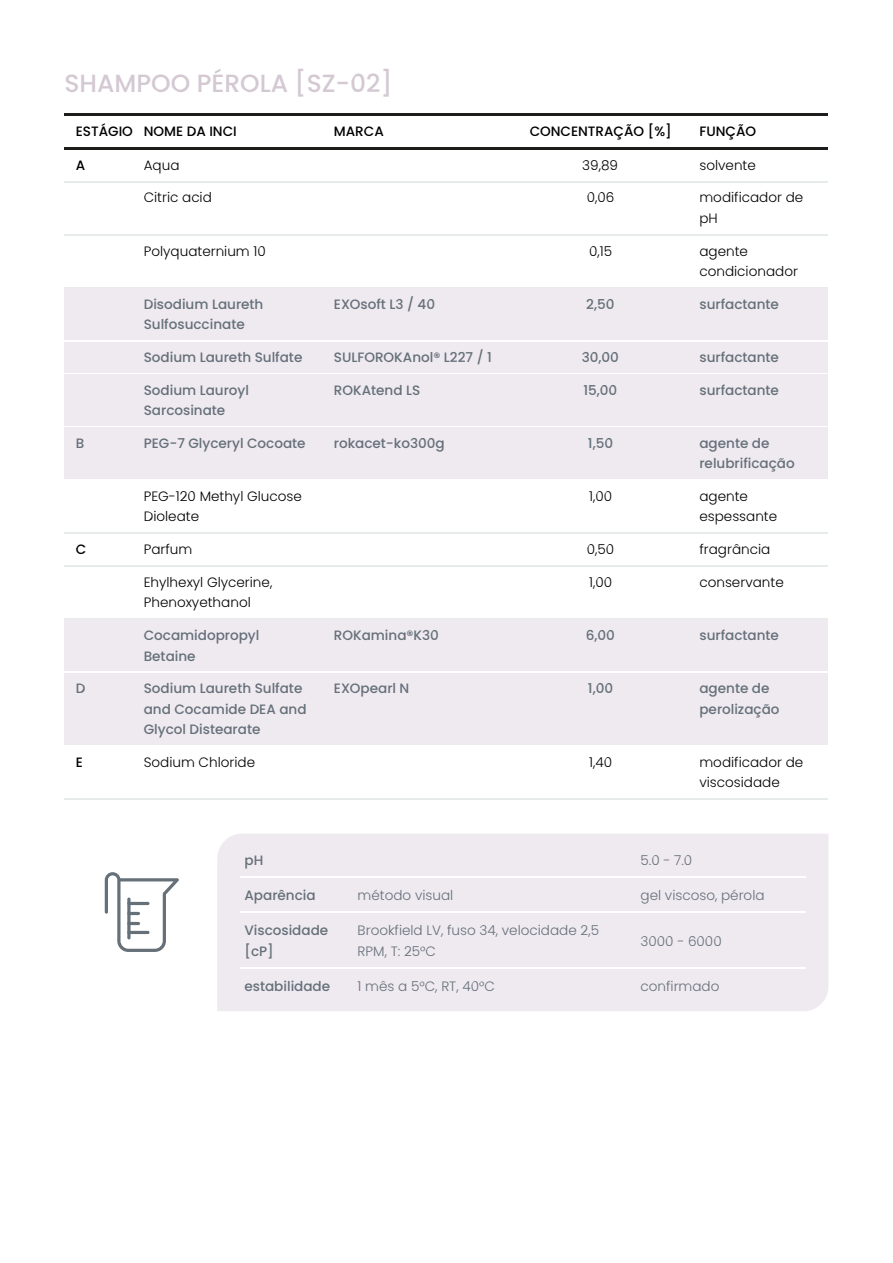
<style>
.page{position:relative;width:893px;height:1263px;background:#fff}
.page>*{position:absolute;margin:0;border:0;box-sizing:border-box;transform-origin:0 0}
.t1{font:24.9px "Medium Poppins";letter-spacing:.005em;color:#d4c9d3}
.t2{font:500 13.5px/20.4px "Poppins";letter-spacing:.005em;color:#657079}
.t3{font:13.5px/20.4px "Light Poppins";letter-spacing:.005em;color:#000}
.t4{font:13.5px/20.4px "Light Poppins";letter-spacing:.005em;color:#657079}
.t5{font:500 13.5px "Poppins";letter-spacing:.005em;color:#000}
</style>
<div class="page">
<hr style="left:64px;top:113px;width:764px;height:2px;background:#1d1d1b">
<hr style="left:64px;top:147px;width:764px;height:2px;background:#1d1d1b">
<hr style="left:64px;top:181px;width:764px;height:1px;background:#e7ebeb">
<hr style="left:64px;top:234px;width:764px;height:1px;background:#e7ebeb">
<hr style="left:64px;top:287px;width:764px;height:1px;background:#e7ebeb">
<div style="left:64px;top:288px;width:764px;height:54px;background:#efe9f0"></div>
<hr style="left:64px;top:340px;width:764px;height:2px;background:#fff">
<div style="left:64px;top:342px;width:764px;height:32px;background:#efe9f0"></div>
<hr style="left:64px;top:373px;width:764px;height:1px;background:#fff">
<div style="left:64px;top:374px;width:764px;height:54px;background:#efe9f0"></div>
<hr style="left:64px;top:426px;width:764px;height:2px;background:#fff">
<div style="left:64px;top:428px;width:764px;height:53px;background:#efe9f0"></div>
<hr style="left:64px;top:480px;width:764px;height:1px;background:#fff">
<hr style="left:64px;top:533px;width:764px;height:1px;background:#e7ebeb">
<hr style="left:64px;top:566px;width:764px;height:1px;background:#e7ebeb">
<hr style="left:64px;top:619px;width:764px;height:1px;background:#e7ebeb">
<div style="left:64px;top:620px;width:764px;height:53px;background:#efe9f0"></div>
<hr style="left:64px;top:672px;width:764px;height:1px;background:#fff">
<div style="left:64px;top:673px;width:764px;height:74px;background:#efe9f0"></div>
<hr style="left:64px;top:745px;width:764px;height:2px;background:#fff">
<hr style="left:64px;top:799px;width:764px;height:1px;background:#e7ebeb">
<div style="left:217px;top:834px;width:611px;height:177px;background:#efe9f0"></div>
<hr style="left:240px;top:877px;width:113px;height:1px;background:#fff">
<hr style="left:353px;top:877px;width:283px;height:1px;background:#fff">
<hr style="left:636px;top:877px;width:169px;height:1px;background:#fff">
<hr style="left:240px;top:912px;width:113px;height:1px;background:#fff">
<hr style="left:353px;top:912px;width:283px;height:1px;background:#fff">
<hr style="left:636px;top:912px;width:169px;height:1px;background:#fff">
<hr style="left:240px;top:967px;width:113px;height:1px;background:#fff">
<hr style="left:353px;top:967px;width:283px;height:1px;background:#fff">
<hr style="left:636px;top:967px;width:169px;height:1px;background:#fff">
<svg style="left:105px;top:872px;width:74px;height:80px"></svg>
<hr style="left:127px;top:902px;width:22px;height:3px;background:#657079;border-radius:2px">
<h1 class="t1" style="left:64px;top:66px;width:329px">SHAMPOO PÉROLA [SZ-02]</h1>
<p class="t5" style="left:76px;top:122px;width:162px">ESTÁGIO NOME DA INCI</p>
<p class="t5" style="left:334px;top:122px;width:51px">MARCA</p>
<p class="t5" style="left:529px;top:122px;width:143px">CONCENTRAÇÃO [%]</p>
<p class="t5" style="left:699px;top:122px;width:58px">FUNÇÃO</p>
<p class="t5" style="left:76px;top:156px;width:11px">A</p>
<p class="t3" style="left:144px;top:155px;width:37px">Aqua</p>
<p class="t3" style="left:582px;top:155px;width:37px">39,89</p>
<p class="t3" style="left:699px;top:155px;width:58px">solvente</p>
<p class="t3" style="left:144px;top:188px;width:70px">Citric acid</p>
<p class="t3" style="left:587px;top:188px;width:29px">0,06</p>
<p class="t3" style="left:699px;top:188px;width:105px">modificador de pH</p>
<p class="t3" style="left:144px;top:241px;width:124px">Polyquaternium 10</p>
<p class="t3" style="left:589px;top:241px;width:24px">0,15</p>
<p class="t3" style="left:699px;top:241px;width:100px">agente condicionador</p>
<p class="t2" style="left:144px;top:294px;width:121px">Disodium Laureth<br>Sulfosuccinate</p>
<p class="t2" style="left:334px;top:294px;width:103px">EXOsoft L3 / 40</p>
<p class="t2" style="left:586px;top:294px;width:30px">2,50</p>
<p class="t2" style="left:699px;top:294px;width:81px">surfactante</p>
<p class="t2" style="left:144px;top:347px;width:160px">Sodium Laureth Sulfate</p>
<p class="t2" style="left:334px;top:347px;width:159px">SULFOROKAnol® L227 / 1</p>
<p class="t2" style="left:581px;top:347px;width:39px">30,00</p>
<p class="t2" style="left:699px;top:347px;width:81px">surfactante</p>
<p class="t2" style="left:144px;top:380px;width:107px">Sodium Lauroyl<br>Sarcosinate</p>
<p class="t2" style="left:334px;top:380px;width:88px">ROKAtend LS</p>
<p class="t2" style="left:583px;top:380px;width:35px">15,00</p>
<p class="t2" style="left:699px;top:380px;width:81px">surfactante</p>
<p class="t2" style="left:76px;top:433px;width:10px">B</p>
<p class="t2" style="left:144px;top:433px;width:163px">PEG-7 Glyceryl Cocoate</p>
<p class="t2" style="left:334px;top:433px;width:112px">rokacet-ko300g</p>
<p class="t2" style="left:588px;top:433px;width:27px">1,50</p>
<p class="t2" style="left:699px;top:433px;width:97px">agente de relubrificação</p>
<p class="t3" style="left:144px;top:486px;width:159px">PEG-120 Methyl Glucose<br>Dioleate</p>
<p class="t3" style="left:589px;top:486px;width:24px">1,00</p>
<p class="t3" style="left:699px;top:486px;width:79px">agente espessante</p>
<p class="t5" style="left:76px;top:540px;width:12px">C</p>
<p class="t3" style="left:144px;top:539px;width:50px">Parfum</p>
<p class="t3" style="left:587px;top:539px;width:29px">0,50</p>
<p class="t3" style="left:699px;top:539px;width:72px">fragrância</p>
<p class="t3" style="left:144px;top:572px;width:130px">Ehylhexyl Glycerine,<br>Phenoxyethanol</p>
<p class="t3" style="left:589px;top:572px;width:24px">1,00</p>
<p class="t3" style="left:699px;top:572px;width:86px">conservante</p>
<p class="t2" style="left:144px;top:625px;width:117px">Cocamidopropyl<br>Betaine</p>
<p class="t2" style="left:334px;top:625px;width:106px">ROKamina®K30</p>
<p class="t2" style="left:585px;top:625px;width:31px">6,00</p>
<p class="t2" style="left:699px;top:625px;width:81px">surfactante</p>
<p class="t2" style="left:76px;top:678px;width:11px">D</p>
<p class="t2" style="left:144px;top:678px;width:164px">Sodium Laureth Sulfate and Cocamide DEA and<br>Glycol Distearate</p>
<p class="t2" style="left:334px;top:678px;width:77px">EXOpearl N</p>
<p class="t2" style="left:588px;top:678px;width:27px">1,00</p>
<p class="t2" style="left:699px;top:678px;width:82px">agente de perolização</p>
<p class="t5" style="left:76px;top:753px;width:9px">E</p>
<p class="t3" style="left:144px;top:752px;width:113px">Sodium Chloride</p>
<p class="t3" style="left:589px;top:752px;width:24px">1,40</p>
<p class="t3" style="left:699px;top:752px;width:105px">modificador de viscosidade</p>
<p class="t2" style="left:244px;top:850px;width:20px">pH</p>
<p class="t4" style="left:640px;top:850px;width:53px">5.0 - 7.0</p>
<p class="t2" style="left:244px;top:885px;width:73px">Aparência</p>
<p class="t4" style="left:357px;top:885px;width:97px">método visual</p>
<p class="t4" style="left:640px;top:885px;width:125px">gel viscoso, pérola</p>
<p class="t2" style="left:244px;top:921px;width:85px">Viscosidade [cP]</p>
<p class="t4" style="left:357px;top:921px;width:243px">Brookfield LV, fuso 34, velocidade 2,5<br>RPM, T: 25°C</p>
<p class="t4" style="left:640px;top:931px;width:83px">3000 - 6000</p>
<p class="t2" style="left:244px;top:976px;width:87px">estabilidade</p>
<p class="t4" style="left:357px;top:976px;width:139px">1 mês a 5°C, RT, 40°C</p>
<p class="t4" style="left:640px;top:976px;width:80px">confirmado</p>
</div>
